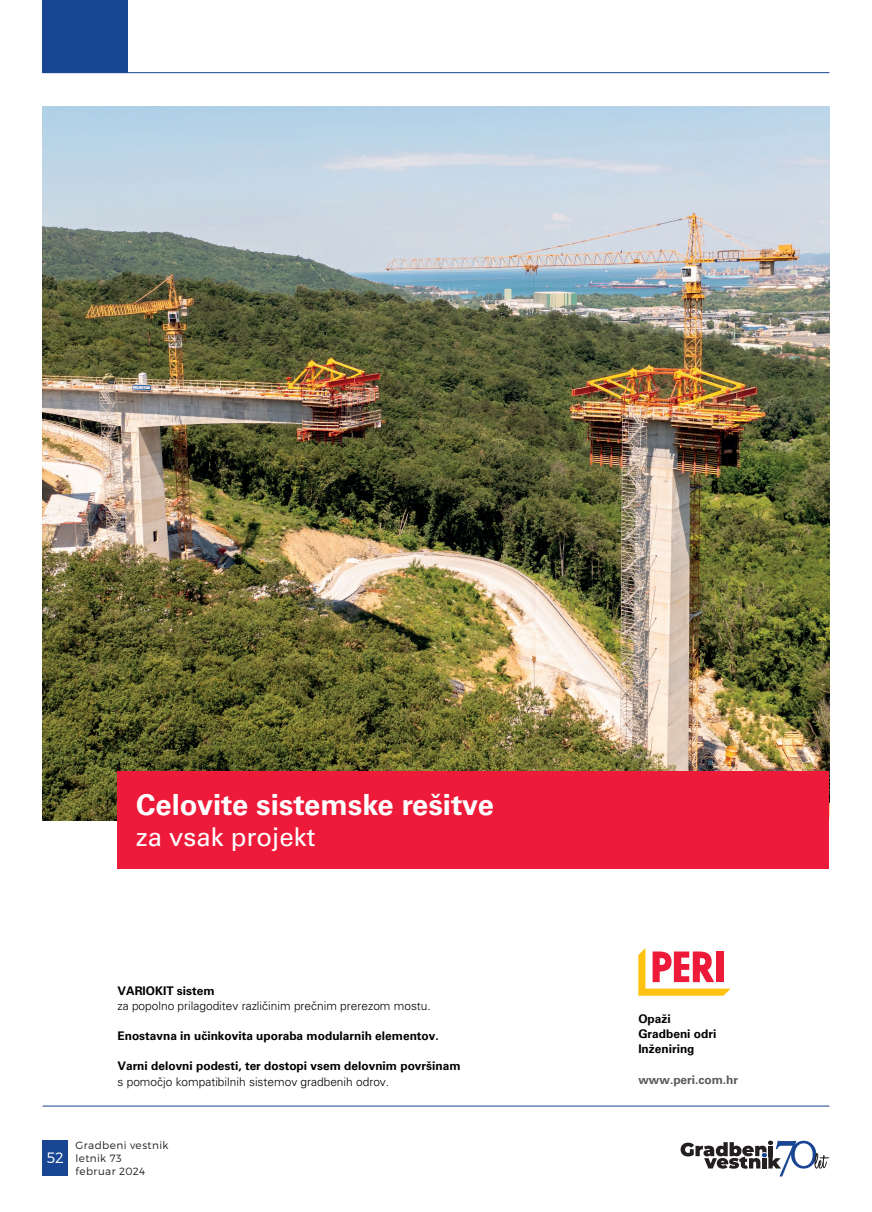
<style>
.page{position:relative;width:872px;height:1212px;background:#fff}
.page>*{position:absolute;margin:0;border:0;box-sizing:border-box;transform-origin:0 0}
.t1{font:700 29.1px "Univers LT Pro";color:#fff}
.t2{font:25.8px "Univers LTCYR 55 Roman";color:#fff}
.t3{font:300 15px "Montserrat";color:#fff}
.t4{font:700 11.85px/15.1px "Univers LT Pro";color:#000}
.t5{font:300 11.85px "Univers LT Pro";color:#000}
.t6{font:700 11.85px "Univers LT Pro";color:#595959}
.t7{font:300 10.5px/12.6px "Montserrat";letter-spacing:.035em;color:#231f20}
</style>
<div class="page">
<div style="left:43px;top:1140px;width:25px;height:36px;background:#194692"></div>
<svg style="left:680px;top:1140px;width:149px;height:36px"></svg>
<div style="left:43px;top:0;width:85px;height:72px;background:#194692"></div>
<hr style="left:43px;top:72px;width:786px;height:1px;background:#194692">
<hr style="left:43px;top:1106px;width:786px;height:1px;background:#194692">
<img style="left:43px;top:106px;width:786px;height:714px">
<svg style="left:638px;top:948px;width:92px;height:48px"></svg>
<div style="left:716px;top:951px;width:7px;height:31px;background:#ed1a3a"></div>
<div style="left:117px;top:772px;width:712px;height:97px;background:#ed1a3a"></div>
<h1 class="t1" style="left:136px;top:788px;width:359px">Celovite sistemske rešitve</h1>
<h2 class="t2" style="left:136px;top:819px;width:180px">za vsak projekt</h2>
<p class="t4" style="left:117px;top:983px;width:99px">VARIOKIT sistem</p>
<p class="t5" style="left:117px;top:999px;width:315px">za popolno prilagoditev različinim prečnim prerezom mostu.</p>
<p class="t4" style="left:117px;top:1029px;width:323px">Enostavna in učinkovita uporaba modularnih elementov.</p>
<p class="t4" style="left:117px;top:1059px;width:344px">Varni delovni podesti, ter dostopi vsem delovnim površinam</p>
<p class="t5" style="left:117px;top:1074px;width:273px">s pomočjo kompatibilnih sistemov gradbenih odrov.</p>
<p class="t3" style="left:47px;top:1149px;width:19px">52</p>
<p class="t7" style="left:75px;top:1139px;width:94px">Gradbeni vestnik letnik 73<br>februar 2024</p>
<p class="t4" style="left:638px;top:1012px;width:79px">Opaži<br>Gradbeni odri<br>Inženiring</p>
<p class="t6" style="left:638px;top:1073px;width:101px">www.peri.com.hr</p>
</div>
